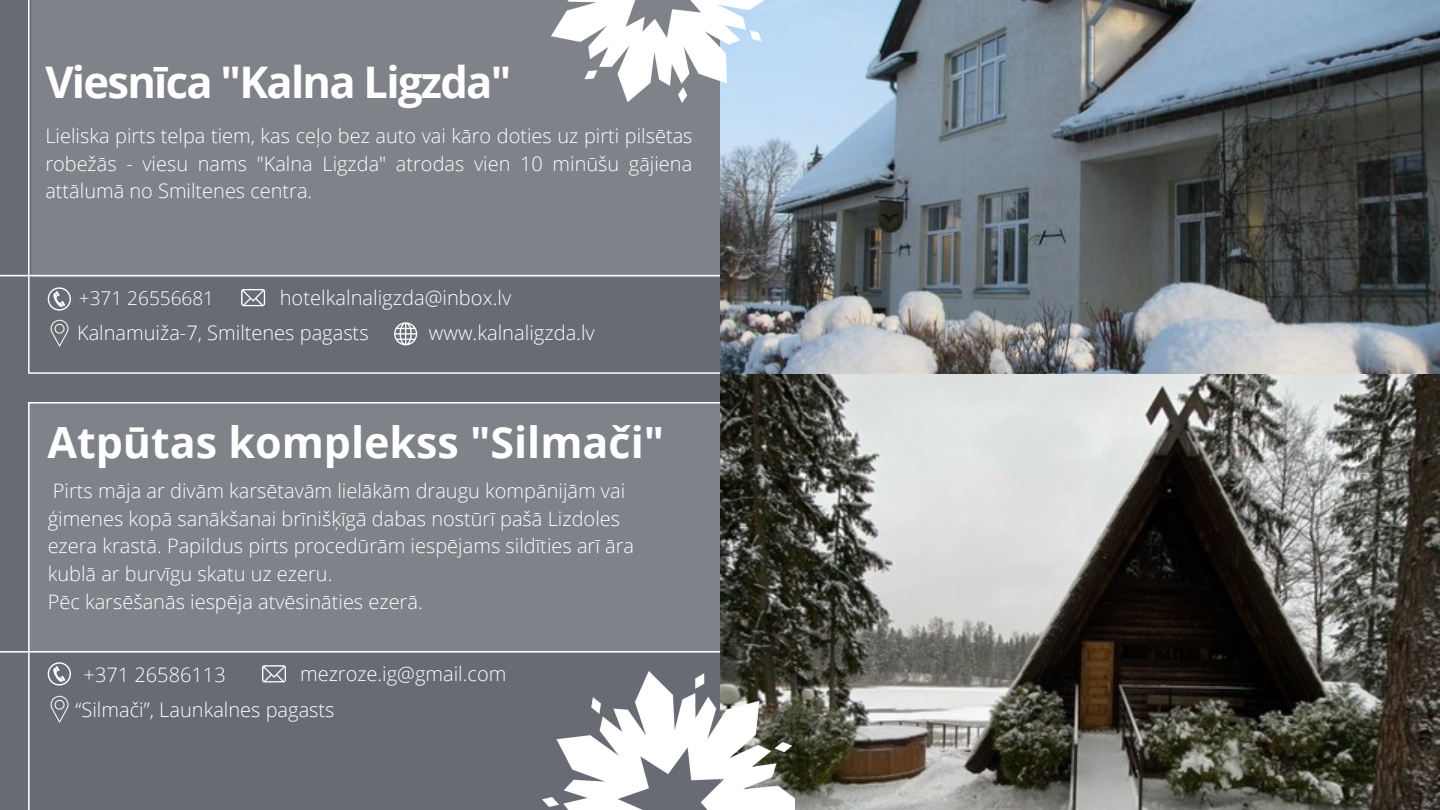
<style>
.page{position:relative;width:1440px;height:810px;background:#686b73}
.page>*{position:absolute;margin:0;border:0;box-sizing:border-box;transform-origin:0 0}
.t1{font:700 43.5px "Open Sans";letter-spacing:-.04em;color:#fff}
.t2{font:700 43px "Open Sans";color:#fff}
.t3{font:300 20.1px "Open Sans";color:#fff}
.t4{font:300 20px/27.8px "Open Sans";color:#fff}
.t5{font:300 19px "Open Sans";color:#fff}
</style>
<div class="page">
<svg style="left:28px;top:650px;width:692px;height:160px"></svg>
<svg style="left:28px;top:0;width:692px;height:374px"></svg>
<svg style="left:48px;top:287px;width:23px;height:24px"></svg>
<svg style="left:241px;top:289px;width:24px;height:17px"></svg>
<svg style="left:51px;top:320px;width:18px;height:27px"></svg>
<svg style="left:48px;top:662px;width:23px;height:24px"></svg>
<svg style="left:262px;top:665px;width:24px;height:17px"></svg>
<svg style="left:51px;top:696px;width:18px;height:27px"></svg>
<div style="left:31px;top:0;width:689px;height:278px;background:#7f8288"></div>
<div style="left:28px;top:402px;width:692px;height:248px;background:#7f8288"></div>
<svg style="left:394px;top:322px;width:23px;height:23px"></svg>
<img style="left:720px;top:0;width:720px;height:374px">
<img style="left:542px;top:0;width:223px;height:103px">
<img style="left:720px;top:374px;width:720px;height:436px">
<img style="left:542px;top:671px;width:252px;height:139px">
<h1 class="t1" style="left:45px;top:52px;width:467px">Viesnīca "Kalna Ligzda"</h1>
<p class="t4" style="left:45px;top:121px;width:649px;text-align:justify">Lieliska pirts telpa tiem, kas ceļo bez auto vai kāro doties uz pirti pilsētas robežās - viesu nams "Kalna Ligzda" atrodas vien 10 minūšu gājiena attālumā no Smiltenes centra.</p>
<p class="t5" style="left:79px;top:285px;width:137px">+371 26556681</p>
<p class="t3" style="left:280px;top:284px;width:233px">hotelkalnaligzda@inbox.lv</p>
<p class="t4" style="left:77px;top:319px;width:293px">Kalnamuiža-7, Smiltenes pagasts</p>
<p class="t3" style="left:429px;top:319px;width:167px">www.kalnaligzda.lv</p>
<h2 class="t2" style="left:47px;top:412px;width:618px">Atpūtas komplekss "Silmači"</h2>
<p class="t4" style="left:48px;top:476px;width:588px">Pirts māja ar divām karsētavām lielākām draugu kompānijām vai ģimenes kopā sanākšanai brīnišķīgā dabas nostūrī pašā Lizdoles ezera krastā. Papildus pirts procedūrām iespējams sildīties arī āra kublā ar burvīgu skatu uz ezeru.<br>Pēc karsēšanās iespēja atvēsināties ezerā.</p>
<p class="t4" style="left:76px;top:655px;width:432px;line-height:36.5px;text-indent:224px">mezroze.ig@gmail.com “Silmači”, Launkalnes pagasts</p>
<p class="t4" style="left:84px;top:661px;width:144px">+371 26586113</p>
</div>
